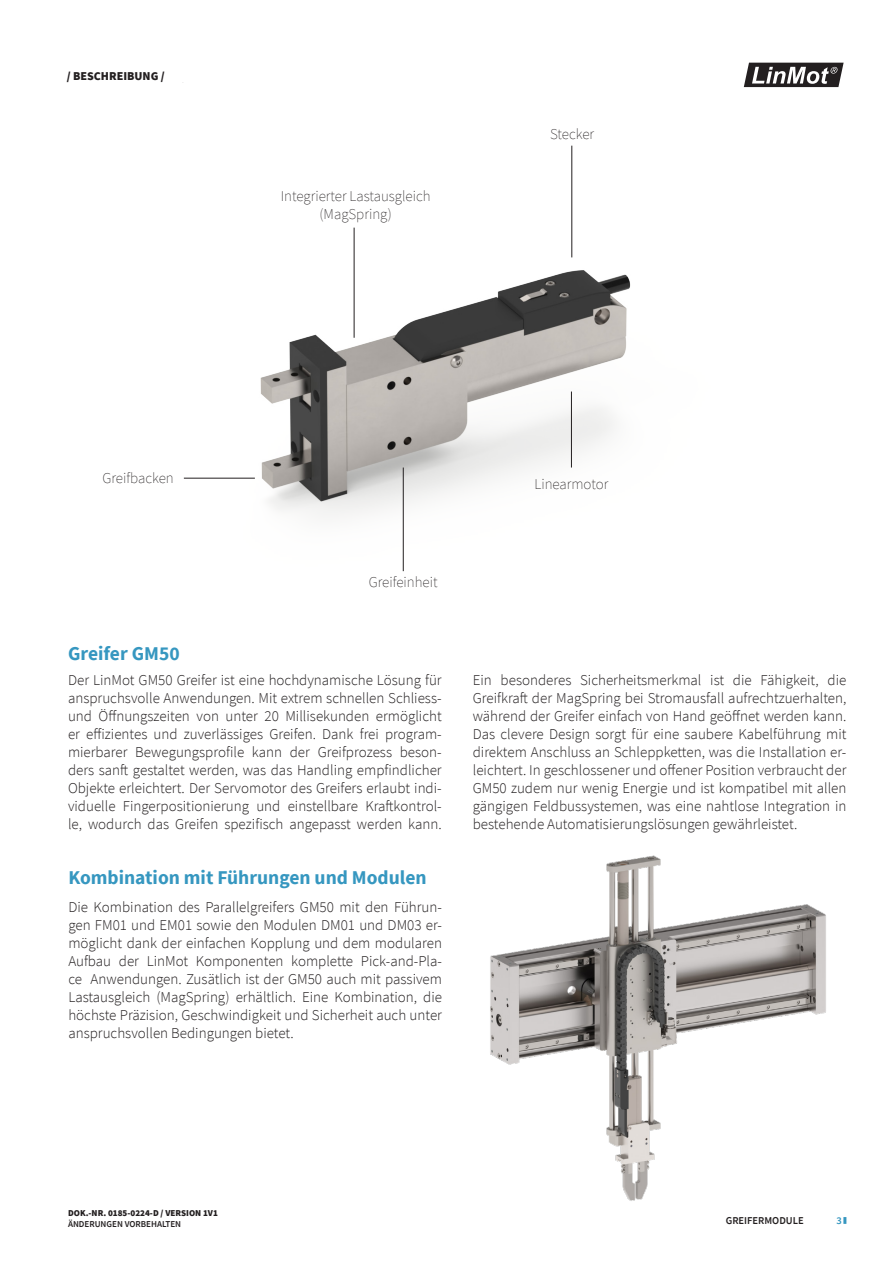
<style>
.page{position:relative;width:893px;height:1263px;background:#fff}
.page>*{position:absolute;margin:0;border:0;box-sizing:border-box;transform-origin:0 0}
.Title_2{font:700 19.5px "Source Sans Pro";color:#3697c0}
.t1{font:300 15px/18px "Source Sans Pro";color:#231f20;text-align:justify}
.t2{font:200 15px/18px "Source Sans Pro";color:#231f20;text-align:center}
.t3{font:900 12px "Source Sans Pro";color:#231f20}
.t4{font:600 10.5px "Source Sans Pro";color:#231f20}
.t5{font:600 10.5px "Source Sans Pro";color:#3697c0}
.t6{font:900 9px "Source Sans Pro";color:#231f20}
.t7{font:600 9px "Source Sans Pro";color:#231f20}
</style>
<div class="page">
<svg style="left:743px;top:62px;width:101px;height:26px"></svg>
<svg style="left:843px;top:1217px;width:3px;height:7px"></svg>
<img style="left:490px;top:855px;width:336px;height:346px">
<img style="left:183px;top:190px;width:448px;height:380px">
<hr style="left:354px;top:228px;width:1px;height:110px;background:#231f20">
<hr style="left:571px;top:146px;width:1px;height:111px;background:#231f20">
<hr style="left:184px;top:478px;width:71px;height:1px;background:#231f20">
<hr style="left:403px;top:467px;width:1px;height:104px;background:#231f20">
<hr style="left:571px;top:391px;width:1px;height:76px;background:#231f20">
<p class="t3" style="left:67px;top:67px;width:100px">/ BESCHREIBUNG /</p>
<p class="t3" style="left:73px;top:67px;width:115px">T CHNISCHE DATEN /</p>
<p class="t2" style="left:281px;top:187px;width:151px">Integrierter Lastausgleich (MagSpring)</p>
<p class="t2" style="left:550px;top:125px;width:46px">Stecker</p>
<p class="t2" style="left:103px;top:469px;width:73px">Greifbacken</p>
<p class="t2" style="left:369px;top:573px;width:70px">Greifeinheit</p>
<p class="t2" style="left:534px;top:475px;width:75px">Linearmotor</p>
<p class="Title_2" style="left:68px;top:640px;width:113px">Greifer GM50</p>
<p class="t1" style="left:68px;top:671px;width:375px">Der LinMot GM50 Greifer ist eine hochdynamische Lösung für anspruchsvolle Anwendungen. Mit extrem schnellen Schliess&shy;und Öffnungszeiten von unter 20 Millisekunden ermöglicht er effizientes und zuverlässiges Greifen. Dank frei program&shy;mierbarer Bewegungsprofile kann der Greifprozess beson&shy;ders sanft gestaltet werden, was das Handling empfindlicher Objekte erleichtert. Der Servomotor des Greifers erlaubt indi&shy;viduelle Fingerpositionierung und einstellbare Kraftkontrol&shy;le, wodurch das Greifen spezifisch angepasst werden kann.</p>
<p class="t1" style="left:473px;top:671px;width:375px">Ein besonderes Sicherheitsmerkmal ist die Fähigkeit, die Greifkraft der MagSpring bei Stromausfall aufrechtzuerhalten, während der Greifer einfach von Hand geöffnet werden kann.<br>Das clevere Design sorgt für eine saubere Kabelführung mit direktem Anschluss an Schleppketten, was die Installation er&shy;leichtert. In geschlossener und offener Position verbraucht der GM50 zudem nur wenig Energie und ist kompatibel mit allen gängigen Feldbussystemen, was eine nahtlose Integration in bestehende Automatisierungslösungen gewährleistet.</p>
<p class="Title_2" style="left:68px;top:864px;width:360px">Kombination mit Führungen und Modulen</p>
<p class="t1" style="left:68px;top:898px;width:375px">Die Kombination des Parallelgreifers GM50 mit den Führun&shy;gen FM01 und EM01 sowie den Modulen DM01 und DM03 er&shy;möglicht dank der einfachen Kopplung und dem modularen Aufbau der LinMot Komponenten komplette Pick-and-Pla&shy;ce Anwendungen. Zusätlich ist der GM50 auch mit passivem Lastausgleich (MagSpring) erhältlich. Eine Kombination, die höchste Präzision, Geschwindigkeit und Sicherheit auch unter anspruchsvollen Bedingungen bietet.</p>
<p class="t6" style="left:68px;top:1206px;width:151px">DOK.-NR. 0185-0224-D / VERSION 1V1</p>
<p class="t7" style="left:68px;top:1217px;width:115px">ÄNDERUNGEN VORBEHALTEN</p>
<p class="t4" style="left:726px;top:1214px;width:79px">GREIFERMODULE</p>
<p class="t5" style="left:836px;top:1214px;width:7px">3</p>
</div>
